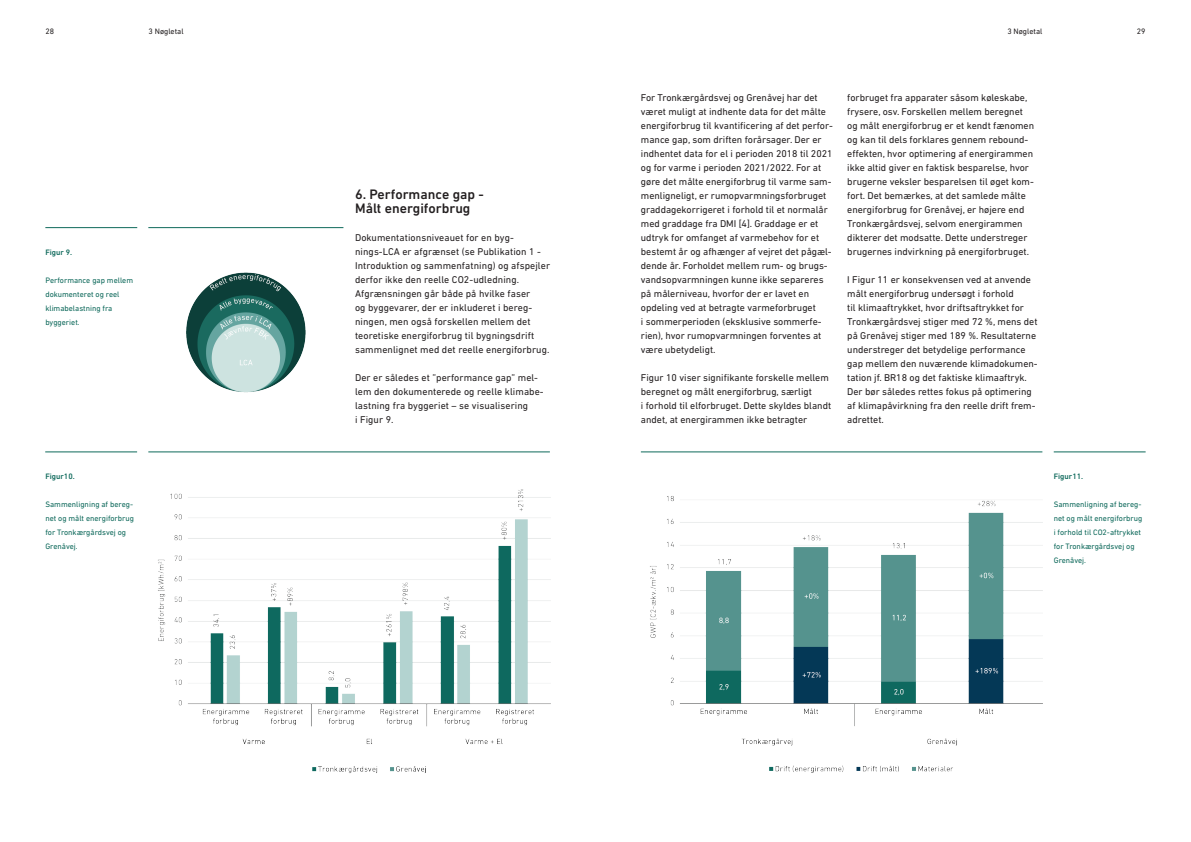
<style>
.page{position:relative;width:1191px;height:842px;background:#fff}
.page>*{position:absolute;margin:0;border:0;box-sizing:border-box;transform-origin:0 0}
.Underrubrik{font:500 14px "DIN Next LT Pro";color:#231f20}
.Jonas_Brødtekst{font:10px/14px "DIN Next LT Pro";color:#231f20}
.Figur{font:8px/14px "DIN Next LT Pro";color:#0e695b}
.Figur-2{font:500 8px "DIN Next LT Pro";color:#0e695b}
.t1{font:8px "DIN Next LT Pro";color:#231f20}
</style>
<div class="page">
<hr style="left:1053px;top:451px;width:92px;height:1px;background:#0e695b">
<hr style="left:641px;top:451px;width:401px;height:1px;background:#0e695b">
<img style="left:650px;top:496px;width:392px;height:277px">
<img style="left:186px;top:272px;width:120px;height:121px">
<hr style="left:45px;top:451px;width:92px;height:1px;background:#0e695b">
<hr style="left:148px;top:451px;width:402px;height:1px;background:#0e695b">
<hr style="left:45px;top:227px;width:92px;height:1px;background:#0e695b">
<hr style="left:148px;top:227px;width:195px;height:1px;background:#0e695b">
<img style="left:158px;top:489px;width:392px;height:284px">
<p class="t1" style="left:45px;top:27px;width:10px">28</p>
<p class="t1" style="left:149px;top:27px;width:37px">3 Nøgletal</p>
<p class="t1" style="left:1007px;top:27px;width:37px">3 Nøgletal</p>
<p class="t1" style="left:1137px;top:27px;width:10px">29</p>
<p class="Figur-2" style="left:45px;top:248px;width:28px">Figur 9.</p>
<p class="Figur" style="left:45px;top:274px;width:89px">Performance gap mellem dokumenteret og reel klimabelastning fra byggeriet.</p>
<p class="Figur-2" style="left:45px;top:472px;width:31px">Figur10.</p>
<p class="Figur" style="left:45px;top:498px;width:90px">Sammenligning af bereg&shy;net og målt energiforbrug for Tronkærgårdsvej og<br>Grenåvej.</p>
<p class="Underrubrik" style="left:355px;top:186px;width:130px">6. Performance gap -</p>
<p class="Underrubrik" style="left:355px;top:200px;width:117px">Målt energiforbrug</p>
<p class="Jonas_Brødtekst" style="left:355px;top:231px;width:197px">Dokumentationsniveauet for en byg&shy;nings-LCA er afgrænset (se Publikation 1 - Introduktion og sammenfatning) og afspejler derfor ikke den reelle CO2-udledning.<br>Afgrænsningen går både på hvilke faser<br>og byggevarer, der er inkluderet i bereg&shy;ningen, men også forskellen mellem det teoretiske energiforbrug til bygningsdrift sammenlignet med det reelle energiforbrug.</p>
<p class="Jonas_Brødtekst" style="left:355px;top:371px;width:190px">Der er således et ”performance gap” mel&shy;lem den dokumenterede og reelle klimabe&shy;lastning fra byggeriet – se visualisering<br>i Figur 9.</p>
<p class="Jonas_Brødtekst" style="left:641px;top:91px;width:193px">For Tronkærgårdsvej og Grenåvej har det været muligt at indhente data for det målte energiforbrug til kvantificering af det perfor&shy;mance gap, som driften forårsager. Der er indhentet data for el i perioden 2018 til 2021 og for varme i perioden 2021/2022. For at gøre det målte energiforbrug til varme sam&shy;menligneligt, er rumopvarmningsforbruget graddagekorrigeret i forhold til et normalår med graddage fra DMI [4]. Graddage er et udtryk for omfanget af varmebehov for et bestemt år og afhænger af vejret det pågæl&shy;dende år. Forholdet mellem rum- og brugs&shy;vandsopvarmningen kunne ikke separeres på målerniveau, hvorfor der er lavet en opdeling ved at betragte varmeforbruget<br>i sommerperioden (eksklusive sommerfe&shy;rien), hvor rumopvarmningen forventes at være ubetydeligt.</p>
<p class="Jonas_Brødtekst" style="left:641px;top:371px;width:192px">Figur 10 viser signifikante forskelle mellem beregnet og målt energiforbrug, særligt<br>i forhold til elforbruget. Dette skyldes blandt andet, at energirammen ikke betragter</p>
<p class="Jonas_Brødtekst" style="left:847px;top:91px;width:188px">forbruget fra apparater såsom køleskabe, frysere, osv. Forskellen mellem beregnet og målt energiforbrug er et kendt fænomen og kan til dels forklares gennem rebound&shy;effekten, hvor optimering af energirammen ikke altid giver en faktisk besparelse, hvor brugerne veksler besparelsen til øget kom&shy;fort. Det bemærkes, at det samlede målte energiforbrug for Grenåvej, er højere end Tronkærgårdsvej, selvom energirammen dikterer det modsatte. Dette understreger brugernes indvirkning på energiforbruget.</p>
<p class="Jonas_Brødtekst" style="left:847px;top:273px;width:192px">I Figur 11 er konsekvensen ved at anvende målt energiforbrug undersøgt i forhold<br>til klimaaftrykket, hvor driftsaftrykket for Tronkærgårdsvej stiger med 72 %, mens det på Grenåvej stiger med 189 %. Resultaterne understreger det betydelige performance gap mellem den nuværende klimadokumen&shy;tation jf. BR18 og det faktiske klimaaftryk.<br>Der bør således rettes fokus på optimering af klimapåvirkning fra den reelle drift frem&shy;adrettet.</p>
<p class="Figur-2" style="left:1053px;top:472px;width:31px">Figur11.</p>
<p class="Figur" style="left:1053px;top:498px;width:90px">Sammenligning af bereg&shy;net og målt energiforbrug i forhold til CO2-aftrykket for Tronkærgårdsvej og<br>Grenåvej.</p>
</div>
